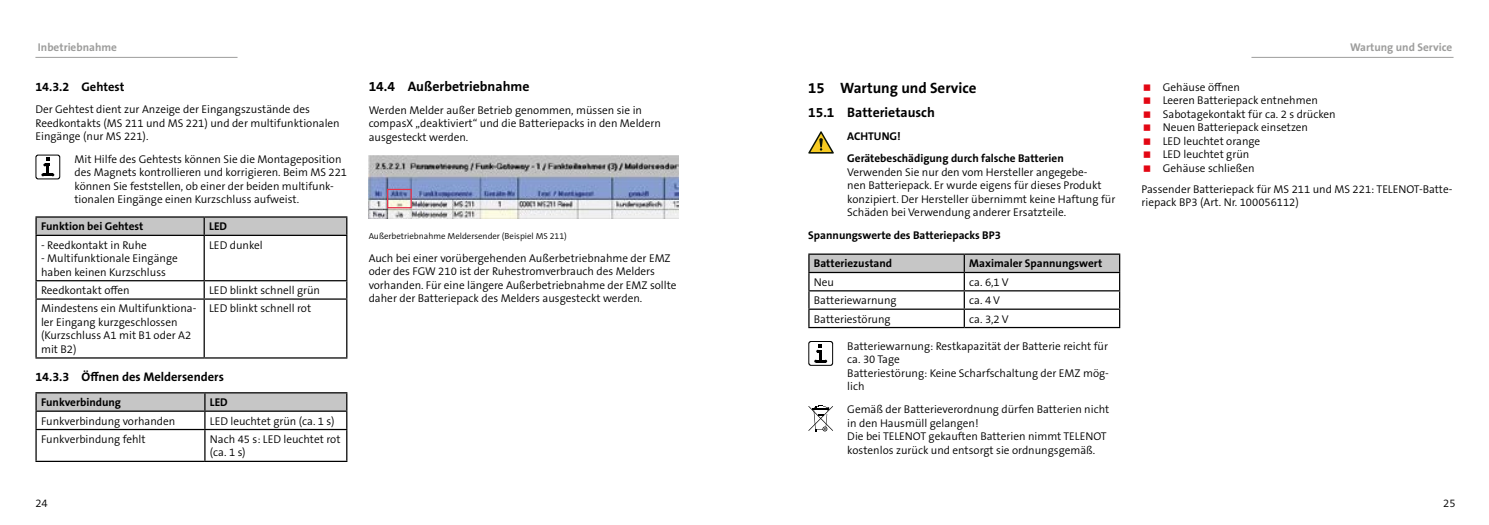
<style>
.page{position:relative;width:1489px;height:525px;background:#fff}
.page>*{position:absolute;margin:0;border:0;box-sizing:border-box;transform-origin:0 0}
.t1{font:700 15px "The Sans B Plus W7";color:#000}
.t2{font:700 13.75px "The Sans B Plus W7";color:#000}
.t3{font:700 12.5px "The Sans B Plus W7";color:#000}
.t4{font:300 11.25px/13.5px "The Sans B Plus W4";color:#000}
.t5{font:700 11.25px/22.5px "The Sans B Plus W7";color:#000}
.t6{font:700 11.25px "The Sans B Plus W7";color:#9d9d9c}
.t7{font:300 8.75px "The Sans B Plus W4";color:#000}
</style>
<div class="page">
<hr style="left:35px;top:57px;width:202px;height:1px;background:#9d9d9c">
<hr style="left:1251px;top:57px;width:202px;height:1px;background:#9d9d9c">
<hr style="left:35px;top:216px;width:169px;height:1px;background:#000">
<hr style="left:204px;top:216px;width:143px;height:1px;background:#000">
<svg style="left:35px;top:217px;width:312px;height:17px;background:#bcbcbc"></svg>
<hr style="left:35px;top:234px;width:169px;height:2px;background:#000">
<hr style="left:35px;top:236px;width:2px;height:44px;background:#000">
<hr style="left:204px;top:234px;width:143px;height:2px;background:#000">
<hr style="left:203px;top:236px;width:2px;height:44px;background:#000">
<hr style="left:346px;top:236px;width:1px;height:44px;background:#000">
<hr style="left:35px;top:280px;width:169px;height:1px;background:#000">
<svg style="left:35px;top:281px;width:2px;height:17px"></svg>
<hr style="left:204px;top:280px;width:143px;height:1px;background:#000">
<svg style="left:203px;top:281px;width:2px;height:17px"></svg>
<svg style="left:346px;top:281px;width:1px;height:17px"></svg>
<hr style="left:35px;top:298px;width:169px;height:1px;background:#000">
<hr style="left:35px;top:299px;width:2px;height:58px;background:#000">
<hr style="left:204px;top:298px;width:143px;height:1px;background:#000">
<hr style="left:203px;top:299px;width:2px;height:58px;background:#000">
<hr style="left:346px;top:299px;width:1px;height:58px;background:#000">
<hr style="left:35px;top:357px;width:169px;height:1px;background:#000">
<hr style="left:204px;top:357px;width:143px;height:1px;background:#000">
<svg style="left:35px;top:392px;width:312px;height:36px"></svg>
<hr style="left:35px;top:428px;width:170px;height:2px;background:#000">
<hr style="left:35px;top:430px;width:2px;height:30px;background:#000">
<hr style="left:205px;top:428px;width:142px;height:2px;background:#000">
<hr style="left:204px;top:430px;width:1px;height:30px;background:#000">
<hr style="left:346px;top:430px;width:1px;height:30px;background:#000">
<hr style="left:35px;top:460px;width:170px;height:1px;background:#000">
<hr style="left:205px;top:460px;width:142px;height:1px;background:#000">
<img style="left:369px;top:155px;width:309px;height:63px">
<div style="left:387px;top:189px;width:25px;height:19px;border:1px solid #e6334d"></div>
<svg style="left:35px;top:154px;width:25px;height:25px"></svg>
<svg style="left:808px;top:131px;width:25px;height:22px"></svg>
<hr style="left:808px;top:253px;width:156px;height:1px;background:#000">
<hr style="left:964px;top:253px;width:156px;height:1px;background:#000">
<svg style="left:808px;top:254px;width:312px;height:73px"></svg>
<hr style="left:808px;top:327px;width:156px;height:1px;background:#000">
<hr style="left:964px;top:327px;width:156px;height:1px;background:#000">
<svg style="left:808px;top:341px;width:25px;height:24px"></svg>
<svg style="left:808px;top:405px;width:25px;height:26px"></svg>
<p class="t6" style="left:38px;top:40px;width:81px">Inbetriebnahme</p>
<p class="t6" style="left:1349px;top:40px;width:104px">Wartung und Service</p>
<p class="t3" style="left:35px;top:78px;width:90px">14.3.2 Gehtest</p>
<p class="t4" style="left:35px;top:103px;width:306px">Der Gehtest dient zur Anzeige der Eingangszustände des<br>Reedkontakts (MS 211 und MS 221) und der multifunktionalen<br>Eingänge (nur MS 221).</p>
<p class="t4" style="left:74px;top:152px;width:274px">Mit Hilfe des Gehtests können Sie die Montageposition des Magnets kontrollieren und korrigieren. Beim MS 221 können Sie feststellen, ob einer der beiden multifunk&shy;tionalen Eingänge einen Kurzschluss aufweist.</p>
<p class="t5" style="left:41px;top:215px;width:104px">Funktion bei Gehtest</p>
<p class="t5" style="left:209px;top:215px;width:19px">LED</p>
<p class="t4" style="left:41px;top:238px;width:107px">- Reedkontakt in Ruhe</p>
<p class="t4" style="left:41px;top:251px;width:138px">- Multifunktionale Eingänge haben keinen Kurzschluss</p>
<p class="t4" style="left:209px;top:238px;width:55px">LED dunkel</p>
<p class="t4" style="left:41px;top:283px;width:90px">Reedkontakt offen</p>
<p class="t4" style="left:209px;top:283px;width:112px">LED blinkt schnell grün</p>
<p class="t4" style="left:41px;top:302px;width:157px">Mindestens ein Multifunktiona&shy;ler Eingang kurzgeschlossen (Kurzschluss A1 mit B1 oder A2 mit B2)</p>
<p class="t4" style="left:209px;top:302px;width:103px">LED blinkt schnell rot</p>
<p class="t3" style="left:35px;top:368px;width:190px">14.3.3 Öffnen des Meldersenders</p>
<p class="t5" style="left:41px;top:391px;width:81px">Funkverbindung</p>
<p class="t5" style="left:210px;top:391px;width:19px">LED</p>
<p class="t4" style="left:41px;top:414px;width:136px">Funkverbindung vorhanden</p>
<p class="t4" style="left:210px;top:414px;width:126px">LED leuchtet grün (ca. 1 s)</p>
<p class="t4" style="left:41px;top:432px;width:106px">Funkverbindung fehlt</p>
<p class="t4" style="left:210px;top:432px;width:132px">Nach 45 s: LED leuchtet rot (ca. 1 s)</p>
<p class="t2" style="left:369px;top:78px;width:162px">14.4 Außerbetriebnahme</p>
<p class="t4" style="left:369px;top:103px;width:294px">Werden Melder außer Betrieb genommen, müssen sie in compasX „deaktiviert“ und die Batteriepacks in den Meldern ausgesteckt werden.</p>
<p class="t7" style="left:369px;top:230px;width:200px">Außerbetriebnahme Meldersender (Beispiel MS 211)</p>
<p class="t4" style="left:369px;top:251px;width:309px">Auch bei einer vorübergehenden Außerbetriebnahme der EMZ oder des FGW 210 ist der Ruhestromverbrauch des Melders vorhanden. Für eine längere Außerbetriebnahme der EMZ sollte daher der Batteriepack des Melders ausgesteckt werden.</p>
<h1 class="t1" style="left:808px;top:78px;width:170px">15 Wartung und Service</h1>
<p class="t2" style="left:808px;top:103px;width:128px">15.1 Batterietausch</p>
<p class="t5" style="left:847px;top:125px;width:218px">ACHTUNG!<br>Gerätebeschädigung durch falsche Batterien</p>
<p class="t4" style="left:847px;top:165px;width:269px">Verwenden Sie nur den vom Hersteller angegebe-<br>nen Batteriepack. Er wurde eigens für dieses Produkt konzipiert. Der Hersteller übernimmt keine Haftung für Schäden bei Verwendung anderer Ersatzteile.</p>
<p class="t5" style="left:808px;top:224px;width:194px">Spannungswerte des Batteriepacks BP3</p>
<p class="t5" style="left:813px;top:252px;width:80px">Batteriezustand</p>
<p class="t5" style="left:969px;top:252px;width:134px">Maximaler Spannungswert</p>
<p class="t4" style="left:813px;top:275px;width:22px">Neu</p>
<p class="t4" style="left:969px;top:275px;width:41px">ca. 6,1 V</p>
<p class="t4" style="left:813px;top:293px;width:84px">Batteriewarnung</p>
<p class="t4" style="left:969px;top:293px;width:32px">ca. 4 V</p>
<p class="t4" style="left:813px;top:312px;width:78px">Batteriestörung</p>
<p class="t4" style="left:969px;top:312px;width:41px">ca. 3,2 V</p>
<p class="t4" style="left:847px;top:339px;width:263px">Batteriewarnung: Restkapazität der Batterie reicht für ca. 30 Tage<br>Batteriestörung: Keine Scharfschaltung der EMZ mög&shy;lich</p>
<p class="t4" style="left:847px;top:402px;width:263px">Gemäß der Batterieverordnung dürfen Batterien nicht in den Hausmüll gelangen!<br>Die bei TELENOT gekauften Batterien nimmt TELENOT kostenlos zurück und entsorgt sie ordnungsgemäß.</p>
<p class="t4" style="left:1162px;top:80px;width:174px">Gehäuse öffnen<br>Leeren Batteriepack entnehmen<br>Sabotagekontakt für ca. 2 s drücken<br>Neuen Batteriepack einsetzen<br>LED leuchtet orange<br>LED leuchtet grün<br>Gehäuse schließen</p>
<p class="t4" style="left:1141px;top:182px;width:312px">Passender Batteriepack für MS 211 und MS 221: TELENOT-Batte&shy;riepack BP3 (Art. Nr. 100056112)</p>
<p class="t4" style="left:35px;top:496px;width:14px">24</p>
<p class="t4" style="left:1443px;top:496px;width:14px">25</p>
</div>
